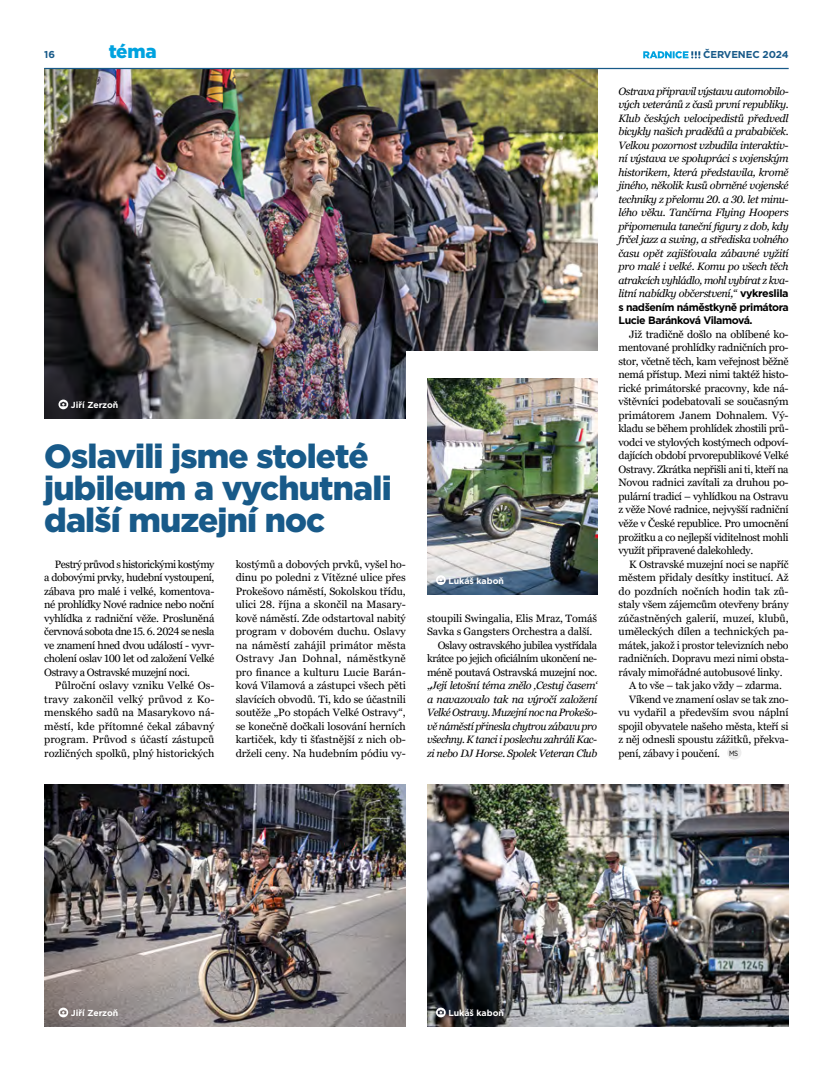
<style>
.page{position:relative;width:833px;height:1081px;background:#fff}
.page>*{position:absolute;margin:0;border:0;box-sizing:border-box;transform-origin:0 0}
.t1{font:33.5px/32.1px "Gotham Black CE";letter-spacing:-.025em;color:#185a89}
.t2{font:18.75px "Gotham Black CE";color:#00a2df}
.t3{font:10.62px/13.5px "Georgia";letter-spacing:-.02em;color:#000;text-align:justify}
.t4{font:italic 10.62px/13.5px "Georgia";letter-spacing:-.04em;color:#000;text-align:justify}
.t5{font:10.62px "Georgia";letter-spacing:-.04em;color:#000}
.t6{font:700 10.62px/13.5px "Gotham Bold CE";letter-spacing:-.04em;color:#000}
.t7{font:700 10px "Gotham Bold CE";letter-spacing:-.01em;color:#185a89}
.t8{font:700 8.75px "Gotham Bold CE";color:#fff}
.s1{font-style:normal}
.s2{font-family:"Gotham Bold CE";font-weight:700;font-style:normal}
.s3{font-family:"Gotham Book CE";font-size:7.5px}
</style>
<div class="page">
<div style="left:727px;top:746px;width:14px;height:13px;background:#ededed;border-radius:50%"></div>
<img style="left:44px;top:69px;width:553px;height:350px">
<img style="left:427px;top:784px;width:361px;height:242px">
<img style="left:44px;top:784px;width:362px;height:243px">
<div style="left:406px;top:351px;width:203px;height:262px;background:#fff"></div>
<img style="left:427px;top:379px;width:170px;height:216px">
<svg style="left:436px;top:575px;width:10px;height:10px"></svg>
<svg style="left:436px;top:1007px;width:10px;height:10px"></svg>
<svg style="left:58px;top:1007px;width:10px;height:10px"></svg>
<svg style="left:58px;top:399px;width:10px;height:10px"></svg>
<svg style="left:643px;top:51px;width:57px;height:7px"></svg>
<hr style="left:44px;top:68px;width:744px;height:1px;background:#185a89">
<p class="t7" style="left:44px;top:49px;width:12px">16</p>
<h2 class="t2" style="left:109px;top:40px;width:50px">téma</h2>
<p class="t7" style="left:703px;top:49px;width:87px">ČERVENEC 2024</p>
<p class="t8" style="left:71px;top:400px;width:49px">Jiří Zerzoň</p>
<h1 class="t1" style="left:44px;top:440px;width:349px">Oslavili jsme stoleté jubileum a vychutnali další muzejní noc</h1>
<p class="t3" style="left:44px;top:557px;width:172px;text-indent:11px">Pestrý průvod s historickými kostýmy a dobovými prvky, hudební vystoupení, zábava pro malé i velké, komentova&shy;né prohlídky Nové radnice nebo noční vyhlídka z radniční věže. Prosluněná červnová sobota dne 15. 6. 2024 se nesla ve znamení hned dvou událostí - vyvr&shy;cholení oslav 100 let od založení Velké Ostravy a Ostravské muzejní noci.</p>
<p class="t3" style="left:44px;top:679px;width:172px;text-indent:11px">Půlroční oslavy vzniku Velké Os&shy;travy zakončil velký průvod z Ko&shy;menského sadů na Masarykovo ná&shy;městí, kde přítomné čekal zábavný program. Průvod s účastí zástupců rozličných spolků, plný historických</p>
<p class="t3" style="left:236px;top:557px;width:172px">kostýmů a dobových prvků, vyšel ho&shy;dinu po poledni z Vítězné ulice přes Prokešovo náměstí, Sokolskou třídu, ulici 28. října a skončil na Masary&shy;kově náměstí. Zde odstartoval nabitý program v dobovém duchu. Oslavy na náměstí zahájil primátor města Ostravy Jan Dohnal, náměstkyně pro finance a kulturu Lucie Barán&shy;ková Vilamová a zástupci všech pěti slavících obvodů. Ti, kdo se účastnili soutěže „Po stopách Velké Ostravy“, se konečně dočkali losování herních kartiček, kdy ti šťastnější z nich ob&shy;drželi ceny. Na hudebním pódiu vy-</p>
<p class="t8" style="left:448px;top:575px;width:57px">Lukáš kaboň</p>
<p class="t3" style="left:427px;top:611px;width:171px">stoupili Swingalia, Elis Mraz, Tomáš</p>
<p class="t3" style="left:427px;top:625px;width:167px">Savka s Gangsters Orchestra a další.</p>
<p class="t5" style="left:438px;top:638px;width:161px">Oslavy ostravského jubilea vystřídala</p>
<p class="t5" style="left:427px;top:652px;width:172px">krátce po jejich oficiálním ukončení ne-</p>
<p class="t3" style="left:427px;top:665px;width:172px">méně poutavá Ostravská muzejní noc.</p>
<p class="t4" style="left:427px;top:679px;width:172px"><span class="s1">„</span>Její letošní téma znělo ‚Cestuj časem‘</p>
<p class="t4" style="left:427px;top:692px;width:172px">a navazovalo tak na výročí založení</p>
<p class="t4" style="left:427px;top:706px;width:172px">Velké Ostravy. Muzejní noc na Prokešo-</p>
<p class="t4" style="left:427px;top:719px;width:172px">vě náměstí přinesla chytrou zábavu pro</p>
<p class="t4" style="left:427px;top:733px;width:172px">všechny. K tanci i poslechu zahráli Kac-</p>
<p class="t4" style="left:427px;top:746px;width:172px">zi nebo DJ Horse. Spolek Veteran Club</p>
<p class="t4" style="left:618px;top:84px;width:172px">Ostrava připravil výstavu automobilo&shy;vých veteránů z časů první republiky.<br>Klub českých velocipedistů předvedl bicykly našich pradědů a prababiček.<br>Velkou pozornost vzbudila interaktiv&shy;ní výstava ve spolupráci s vojenským historikem, která představila, kromě jiného, několik kusů obrněné vojenské techniky z přelomu 20. a 30. let minu&shy;lého věku. Tančírna Flying Hoopers připomenula taneční figury z dob, kdy frčel jazz a swing, a střediska volného času opět zajišťovala zábavné vyžití pro malé i velké. Komu po všech těch atrakcích vyhládlo, mohl vybírat z kva&shy;litní nabídky občerstvení,“ <span class="s2">vykreslila</span></p>
<p class="t6" style="left:618px;top:300px;width:172px">s nadšením náměstkyně primátora<br>Lucie Baránková Vilamová.</p>
<p class="t3" style="left:618px;top:328px;width:172px;text-indent:11px">Již tradičně došlo na oblíbené ko&shy;mentované prohlídky radničních pro&shy;stor, včetně těch, kam veřejnost běžně nemá přístup. Mezi nimi taktéž histo&shy;rické primátorské pracovny, kde ná&shy;vštěvníci podebatovali se současným primátorem Janem Dohnalem. Vý&shy;kladu se během prohlídek zhostili prů&shy;vodci ve stylových kostýmech odpoví&shy;dajících období prvorepublikové Velké Ostravy. Zkrátka nepřišli ani ti, kteří na Novou radnici zavítali za druhou po&shy;pulární tradicí – vyhlídkou na Ostravu z věže Nové radnice, nejvyšší radniční věže v České republice. Pro umocnění prožitku a co nejlepší viditelnost mohli využít připravené dalekohledy.</p>
<p class="t3" style="left:629px;top:557px;width:161px">K Ostravské muzejní noci se napříč</p>
<p class="t3" style="left:618px;top:571px;width:172px">městem přidaly desítky institucí. Až</p>
<p class="t3" style="left:618px;top:584px;width:172px">do pozdních nočních hodin tak zů-</p>
<p class="t3" style="left:618px;top:598px;width:172px">staly všem zájemcům otevřeny brány</p>
<p class="t3" style="left:618px;top:611px;width:172px">zúčastněných galerií, muzeí, klubů,</p>
<p class="t3" style="left:618px;top:625px;width:172px">uměleckých dílen a technických pa-</p>
<p class="t3" style="left:618px;top:638px;width:172px">mátek, jakož i prostor televizních nebo</p>
<p class="t3" style="left:618px;top:652px;width:172px">radničních. Dopravu mezi nimi obsta-</p>
<p class="t3" style="left:618px;top:665px;width:165px">rávaly mimořádné autobusové linky.</p>
<p class="t3" style="left:629px;top:679px;width:154px">A to vše – tak jako vždy – zdarma.</p>
<p class="t3" style="left:629px;top:692px;width:161px">Víkend ve znamení oslav se tak zno-</p>
<p class="t3" style="left:618px;top:706px;width:172px">vu vydařil a především svou náplní</p>
<p class="t3" style="left:618px;top:719px;width:172px">spojil obyvatele našeho města, kteří si</p>
<p class="t3" style="left:618px;top:733px;width:172px">z něj odnesli spoustu zážitků, překva-</p>
<p class="t3" style="left:618px;top:746px;width:121px">pení, zábavy i poučení. <span class="s3">MS</span></p>
<p class="t8" style="left:71px;top:1007px;width:49px">Jiří Zerzoň</p>
<p class="t8" style="left:448px;top:1007px;width:57px">Lukáš kaboň</p>
</div>
